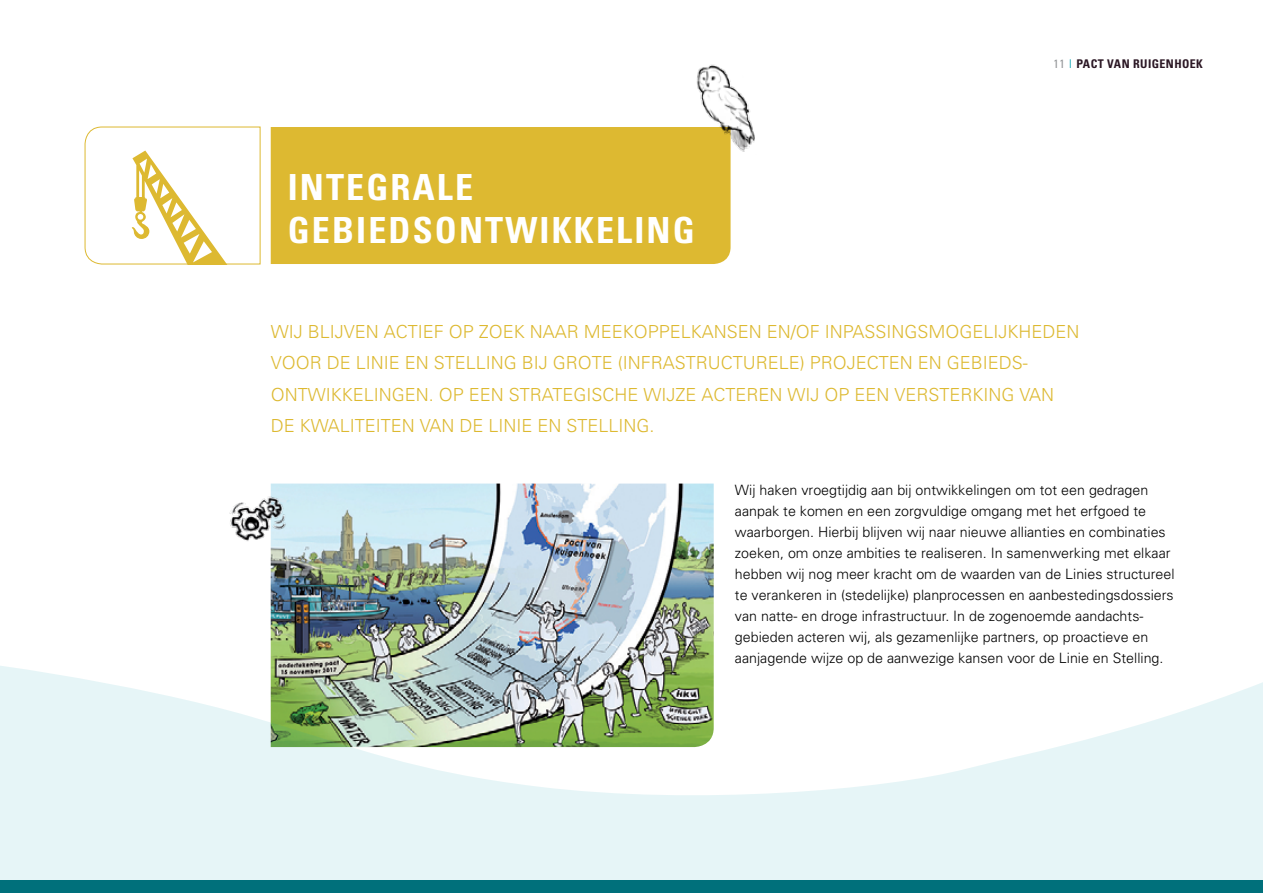
<style>
.page{position:relative;width:1263px;height:893px;background:#fff}
.page>*{position:absolute;margin:0;border:0;box-sizing:border-box;transform-origin:0 0}
.t1{font:700 condensed 36px "Univers";letter-spacing:.06em;color:#fff}
.t2{font:300 18px/31.5px "Univers";color:#ddb931}
.body{font:300 14.25px/21px "Univers";color:#000}
.t3{font:700 condensed 12px "Univers";letter-spacing:.035em;color:#2b1724}
.s1{font-weight:400;color:#939598}
.s2{font-weight:300;font-stretch:normal;color:#00a0b1}
</style>
<div class="page">
<img style="left:271px;top:484px;width:443px;height:167px">
<svg style="left:84px;top:126px;width:177px;height:139px"></svg>
<div style="left:271px;top:127px;width:459px;height:137px;background:#ddb931"></div>
<img style="left:686px;top:64px;width:69px;height:90px">
<img style="left:229px;top:485px;width:67px;height:63px">
<svg style="left:0;top:651px;width:1263px;height:242px;fill:#e6f5f7"></svg>
<p class="t1" style="left:288px;top:165px;width:187px">INTEGRALE</p>
<p class="t1" style="left:288px;top:208px;width:408px">GEBIEDSONTWIKKELING</p>
<p class="t3" style="left:1053px;top:57px;width:151px"><span class="s1">11</span> <span class="s2">I</span> PACT VAN RUIGENHOEK</p>
<p class="t2" style="left:271px;top:315px;width:810px">WIJ BLIJVEN ACTIEF OP ZOEK NAAR MEEKOPPELKANSEN EN/OF INPASSINGSMOGELIJKHEDEN<br>VOOR DE LINIE EN STELLING BIJ GROTE (INFRASTRUCTURELE) PROJECTEN EN GEBIEDS-</p>
<p class="t2" style="left:271px;top:378px;width:785px">ONTWIKKELINGEN. OP EEN STRATEGISCHE WIJZE ACTEREN WIJ OP EEN VERSTERKING VAN<br>DE KWALITEITEN VAN DE LINIE EN STELLING.</p>
<p class="body" style="left:735px;top:479px;width:441px">Wij haken vroegtijdig aan bij ontwikkelingen om tot een gedragen aanpak te komen en een zorgvuldige omgang met het erfgoed te waarborgen. Hierbij blijven wij naar nieuwe allianties en combinaties zoeken, om onze ambities te realiseren. In samenwerking met elkaar hebben wij nog meer kracht om de waarden van de Linies structureel te verankeren in (stedelijke) planprocessen en aanbestedingsdossiers van natte- en droge infrastructuur. In de zogenoemde aandachts-</p>
<p class="body" style="left:735px;top:626px;width:430px">gebieden acteren wij, als gezamenlijke partners, op proactieve en aanjagende wijze op de aanwezige kansen voor de Linie en Stelling.</p>
</div>
